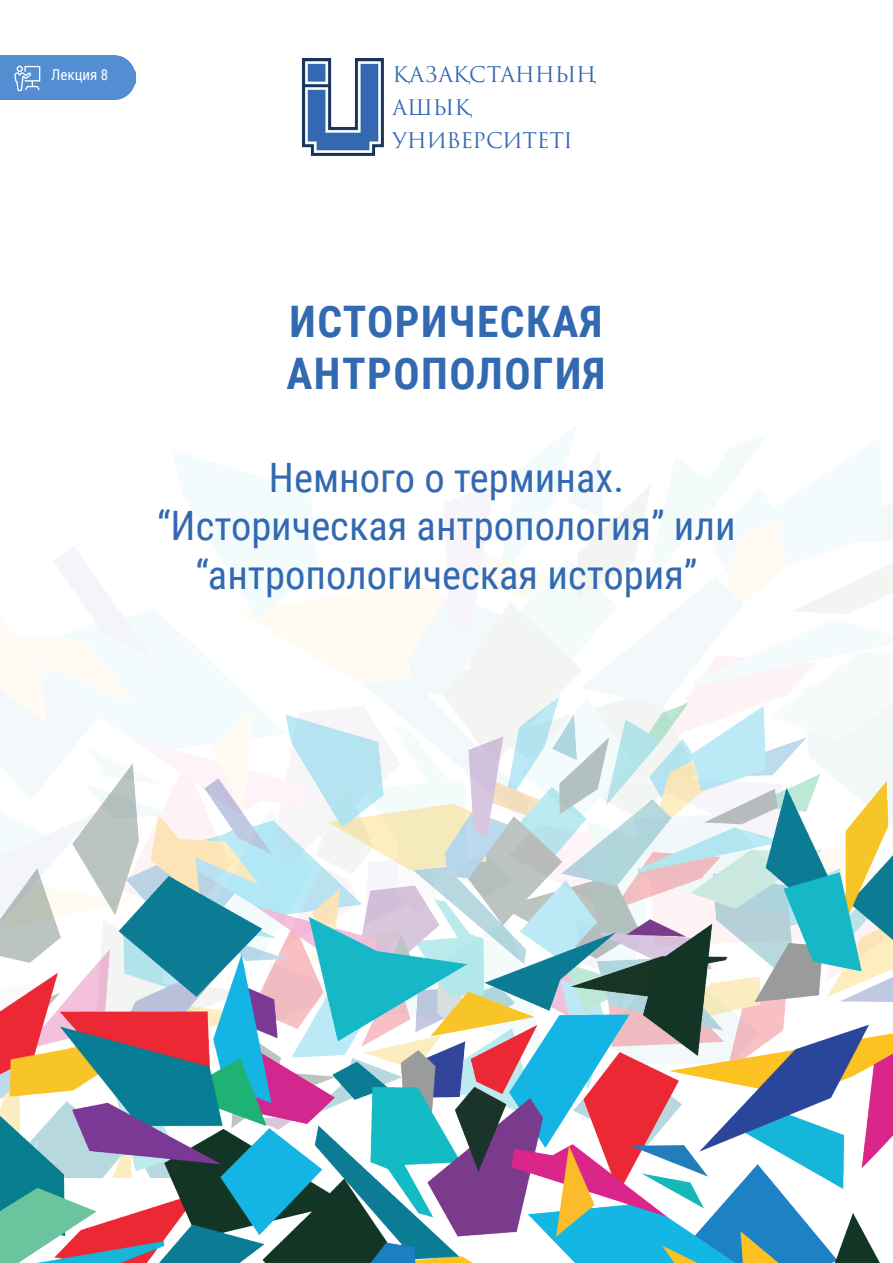
<style>
.page{position:relative;width:893px;height:1263px;background:#fff}
.page>*{position:absolute;margin:0;border:0;box-sizing:border-box;transform-origin:0 0}
.t1{font:700 43.5px/52.2px "Roboto Condensed";letter-spacing:.035em;color:#3269b1}
.t2{font:40.5px/48.6px "Roboto Condensed";color:#3269b1;text-align:center}
.t3{font:21px "Trajan Pro 3";letter-spacing:-.01em;color:#3269b1}
.t4{font:15px "Roboto Condensed";color:#fff}
</style>
<div class="page">
<img style="left:0;top:425px;width:893px;height:638px">
<img style="left:302px;top:58px;width:82px;height:98px">
<img style="left:0;top:696px;width:892px;height:33px">
<img style="left:0;top:729px;width:892px;height:534px">
<div style="left:0;top:55px;width:136px;height:45px;background:#538dd2"></div>
<svg style="left:14px;top:66px;width:26px;height:25px"></svg>
<p class="t4" style="left:51px;top:64px;width:59px">Лекция 8</p>
<p class="t3" style="left:393px;top:60px;width:205px">ҚАЗАҚСТАННЫҢ</p>
<p class="t3" style="left:393px;top:93px;width:80px">АШЫҚ</p>
<p class="t3" style="left:393px;top:126px;width:182px">УНИВЕРСИТЕТІ</p>
<p class="t1" style="left:286px;top:294px;width:321px">ИСТОРИЧЕСКАЯ<br>АНТРОПОЛОГИЯ</p>
<p class="t2" style="left:157px;top:452px;width:580px">Немного о терминах. “Историческая антропология” или “антропологическая история”</p>
</div>
